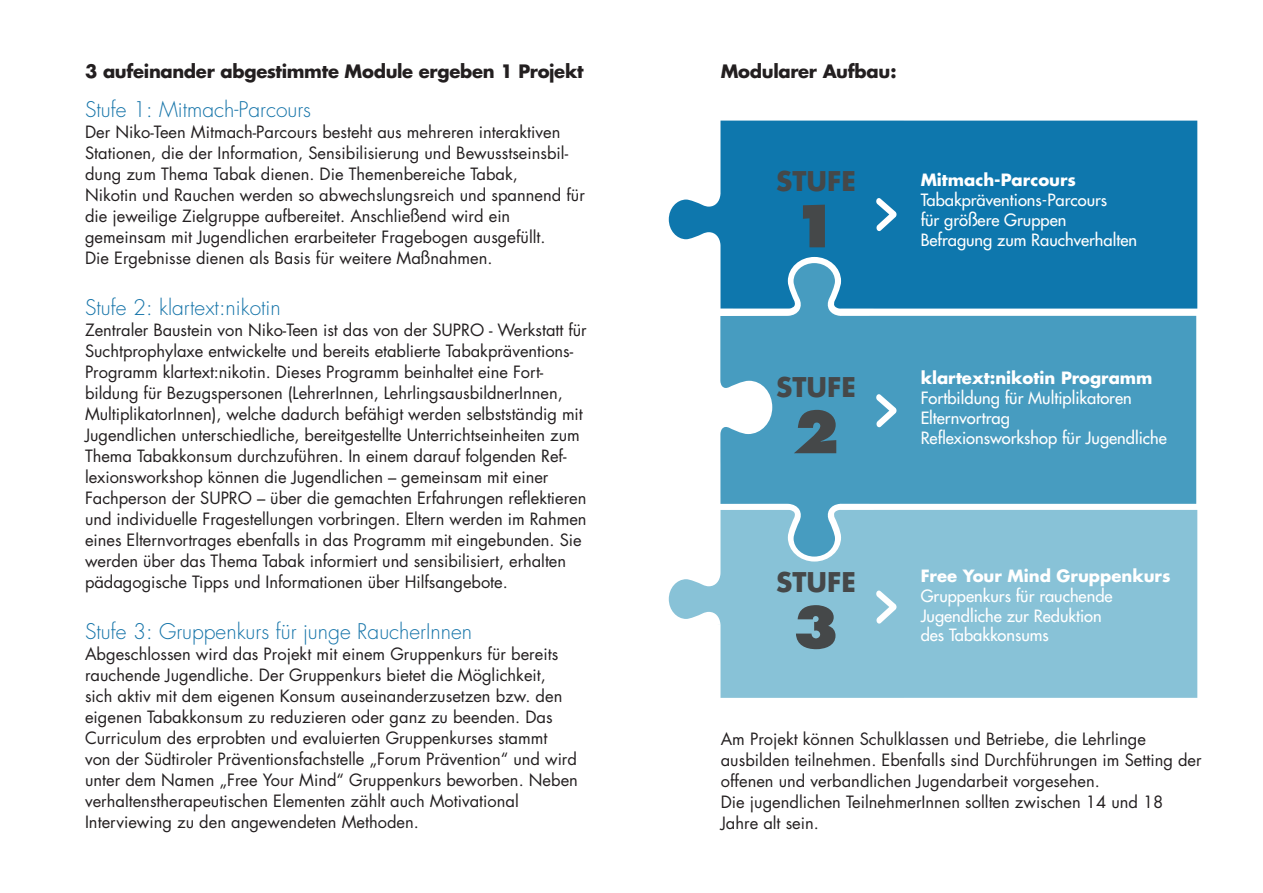
<style>
.page{position:relative;width:1263px;height:893px;background:#fff}
.page>*{position:absolute;margin:0;border:0;box-sizing:border-box;transform-origin:0 0}
.t1{font:800 56.7px "Futura";color:#454849}
.t2{font:700 26.4px "Futura";color:#454849}
.t3{font:300 21px "Futura";color:#1574a9}
.t4{font:700 18px "Futura";letter-spacing:-.015em;color:#231f20}
.t5{font:16.5px/21px "Futura";color:#231f20}
.t6{font:16.5px/19.8px "Futura";color:#fff}
.t7{font:700 16.5px "Futura";color:#fff}
</style>
<div class="page">
<svg style="left:720px;top:309px;width:476px;height:201px;background:#56a4c5"></svg>
<svg style="left:669px;top:510px;width:528px;height:188px;background:#94c8db"></svg>
<svg style="left:669px;top:121px;width:528px;height:188px;background:#2885b5"></svg>
<svg style="left:876px;top:198px;width:20px;height:34px"></svg>
<svg style="left:876px;top:394px;width:20px;height:34px"></svg>
<svg style="left:876px;top:590px;width:20px;height:34px"></svg>
<p class="t4" style="left:85px;top:59px;width:500px">3 aufeinander abgestimmte Module ergeben 1 Projekt</p>
<p class="t3" style="left:85px;top:96px;width:228px">Stufe 1: Mitmach-Parcours</p>
<p class="t5" style="left:85px;top:121px;width:501px">Der Niko-Teen Mitmach-Parcours besteht aus mehreren interaktiven Stationen, die der Information, Sensibilisierung und Bewusstseinsbil&shy;dung zum Thema Tabak dienen. Die Themenbereiche Tabak,<br>Nikotin und Rauchen werden so abwechslungsreich und spannend für die jeweilige Zielgruppe aufbereitet. Anschließend wird ein gemeinsam mit Jugendlichen erarbeiteter Fragebogen ausgefüllt.<br>Die Ergebnisse dienen als Basis für weitere Maßnahmen.</p>
<p class="t3" style="left:85px;top:294px;width:197px">Stufe 2: klartext:nikotin</p>
<p class="t5" style="left:85px;top:319px;width:503px">Zentraler Baustein von Niko-Teen ist das von der SUPRO - Werkstatt für Suchtprophylaxe entwickelte und bereits etablierte Tabakpräventions-Programm klartext:nikotin. Dieses Programm beinhaltet eine Fort&shy;bildung für Bezugspersonen (LehrerInnen, LehrlingsausbildnerInnen, MultiplikatorInnen), welche dadurch befähigt werden selbstständig mit Jugendlichen unterschiedliche, bereitgestellte Unterrichtseinheiten zum Thema Tabakkonsum durchzuführen. In einem darauf folgenden Ref&shy;lexionsworkshop können die Jugendlichen – gemeinsam mit einer Fachperson der SUPRO – über die gemachten Erfahrungen reflektieren und individuelle Fragestellungen vorbringen. Eltern werden im Rahmen eines Elternvortrages ebenfalls in das Programm mit eingebunden. Sie werden über das Thema Tabak informiert und sensibilisiert, erhalten pädagogische Tipps und Informationen über Hilfsangebote.</p>
<p class="t3" style="left:85px;top:618px;width:389px">Stufe 3: Gruppenkurs für junge RaucherInnen</p>
<p class="t5" style="left:85px;top:643px;width:494px">Abgeschlossen wird das Projekt mit einem Gruppenkurs für bereits rauchende Jugendliche. Der Gruppenkurs bietet die Möglichkeit,<br>sich aktiv mit dem eigenen Konsum auseinanderzusetzen bzw. den eigenen Tabakkonsum zu reduzieren oder ganz zu beenden. Das Curriculum des erprobten und evaluierten Gruppenkurses stammt<br>von der Südtiroler Präventionsfachstelle „Forum Prävention“ und wird unter dem Namen „Free Your Mind“ Gruppenkurs beworben. Neben verhaltenstherapeutischen Elementen zählt auch Motivational Interviewing zu den angewendeten Methoden.</p>
<p class="t4" style="left:721px;top:59px;width:177px">Modularer Aufbau:</p>
<h2 class="t2" style="left:776px;top:164px;width:81px">STUFE</h2>
<h1 class="t1" style="left:792px;top:191px;width:49px">1</h1>
<p class="t7" style="left:921px;top:169px;width:157px">Mitmach-Parcours</p>
<p class="t6" style="left:921px;top:190px;width:218px">Tabakpräventions-Parcours<br>für größere Gruppen<br>Befragung zum Rauchverhalten</p>
<h2 class="t2" style="left:776px;top:369px;width:81px">STUFE</h2>
<h1 class="t1" style="left:792px;top:397px;width:49px">2</h1>
<h2 class="t2" style="left:776px;top:565px;width:81px">STUFE</h2>
<h1 class="t1" style="left:792px;top:592px;width:49px">3</h1>
<p class="t7" style="left:921px;top:367px;width:233px">klartext:nikotin Programm</p>
<p class="t6" style="left:921px;top:388px;width:248px">Fortbildung für Multiplikatoren<br>Elternvortrag<br>Reflexionsworkshop für Jugendliche</p>
<p class="t7" style="left:921px;top:565px;width:251px">Free Your Mind Gruppenkurs</p>
<p class="t6" style="left:921px;top:586px;width:193px">Gruppenkurs für rauchende<br>Jugendliche zur Reduktion des Tabakkonsums</p>
<p class="t5" style="left:721px;top:728px;width:482px">Am Projekt können Schulklassen und Betriebe, die Lehrlinge ausbilden teilnehmen. Ebenfalls sind Durchführungen im Setting der offenen und verbandlichen Jugendarbeit vorgesehen.<br>Die jugendlichen TeilnehmerInnen sollten zwischen 14 und 18<br>Jahre alt sein.</p>
</div>
